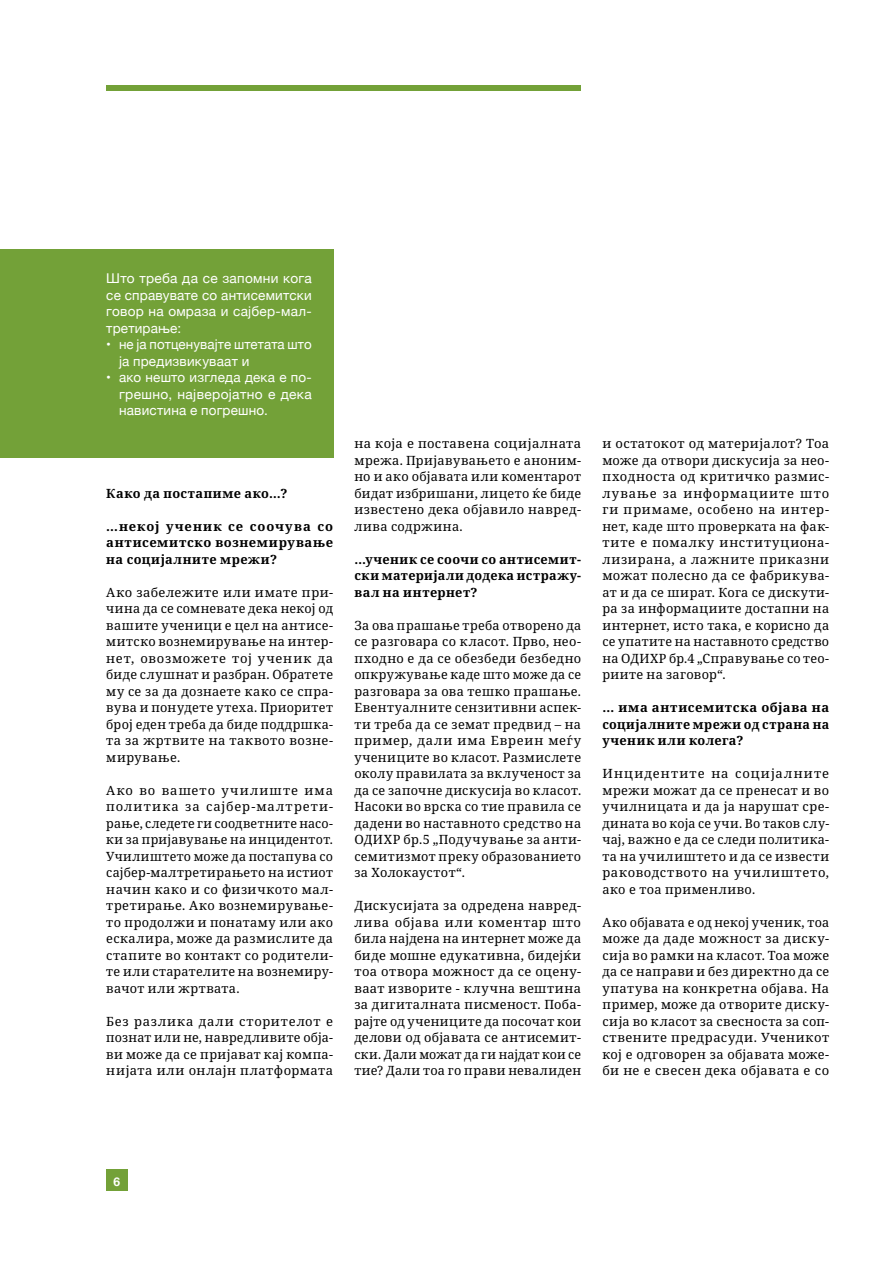
<style>
.page{position:relative;width:893px;height:1263px;background:#fff}
.page>*{position:absolute;margin:0;border:0;box-sizing:border-box;transform-origin:0 0}
.t1{font:13.5px/16.5px "Helvetica Neue";letter-spacing:.015em;color:#fff;text-align:justify}
.t2{font:12.75px/16.5px "Noto Serif";letter-spacing:.03em;color:#000;text-align:justify}
.t3{font:700 12.75px/16.5px "Noto Serif";letter-spacing:.04em;color:#000;text-align:justify}
.t4{font:700 12px "Helvetica Neue";color:#fff}
</style>
<div class="page">
<div style="left:106px;top:1169px;width:22px;height:22px;background:#73a138"></div>
<div style="left:106px;top:85px;width:475px;height:5px;background:#73a138"></div>
<div style="left:0;top:249px;width:333px;height:209px;background:#73a138"></div>
<p class="t1" style="left:106px;top:271px;width:207px">Што треба да се запомни кога се справувате со антисемитски говор на омраза и саjбер-мал&shy;третирање:</p>
<p class="t1" style="left:119px;top:337px;width:194px;text-indent:-13px">• не jа потценуваjте штетата што jа предизвикуваат и</p>
<p class="t1" style="left:119px;top:370px;width:194px;text-indent:-13px">• ако нешто изгледа дека е по&shy;грешно, наjвероjатно е дека навистина е погрешно.</p>
<p class="t3" style="left:106px;top:485px;width:183px">Како да постапиме ако…?</p>
<p class="t3" style="left:106px;top:518px;width:228px">…некоj ученик се соочува со антисемитско вознемирување на социjалните мрежи?</p>
<p class="t2" style="left:106px;top:584px;width:228px">Ако забележите или имате при&shy;чина да се сомневате дека некоj од вашите ученици е цел на антисе&shy;митско вознемирување на интер&shy;нет, овозможете тоj ученик да биде слушнат и разбран. Обратете му се за да дознаете како се спра&shy;вува и понудете утеха. Приоритет броj еден треба да биде поддршка&shy;та за жртвите на таквото возне&shy;мирување.</p>
<p class="t2" style="left:106px;top:782px;width:228px">Ако во вашето училиште има политика за саjбер-малтрети&shy;рање, следете ги соодветните насо&shy;ки за приjавување на инцидентот.<br>Училиштето може да постапува со саjбер-малтретирањето на истиот начин како и со физичкото мал&shy;третирање. Ако вознемирување&shy;то продолжи и понатаму или ако ескалира, може да размислите да стапите во контакт со родители&shy;те или старателите на вознемиру&shy;вачот или жртвата.</p>
<p class="t2" style="left:106px;top:1013px;width:228px">Без разлика дали сторителот е познат или не, навредливите обjа&shy;ви може да се приjават каj компа&shy;ниjата или онлаjн платформата</p>
<p class="t2" style="left:354px;top:436px;width:228px">на коjа е поставена социjалната мрежа. Приjавувањето е аноним&shy;но и ако обjавата или коментарот бидат избришани, лицето ќе биде известено дека обjавило навред&shy;лива содржина.</p>
<p class="t3" style="left:354px;top:551px;width:228px">…ученик се соочи со антисемит&shy;ски материjали додека истражу&shy;вал на интернет?</p>
<p class="t2" style="left:354px;top:617px;width:228px">За ова прашање треба отворено да се разговара со класот. Прво, нео&shy;пходно е да се обезбеди безбедно опкружување каде што може да се разговара за ова тешко прашање.<br>Евентуалните сензитивни аспек&shy;ти треба да се земат предвид – на пример, дали има Евреин меѓу учениците во класот. Размислете околу правилата за вклученост за да се започне дискусиjа во класот.<br>Насоки во врска со тие правила се дадени во наставното средство на ОДИХР бр.5 „Подучување за анти&shy;семитизмот преку образованието за Холокаустот“.</p>
<p class="t2" style="left:354px;top:898px;width:228px">Дискусиjата за одредена навред&shy;лива обjава или коментар што била наjдена на интернет може да биде мошне едукативна, бидеjќи тоа отвора можност да се оцену&shy;ваат изворите - клучна вештина за дигиталната писменост. Поба&shy;раjте од учениците да посочат кои делови од обjавата се антисемит&shy;ски. Дали можат да ги наjдат кои се тие? Дали тоа го прави невалиден</p>
<p class="t2" style="left:602px;top:436px;width:228px">и остатокот од материjалот? Тоа може да отвори дискусиjа за нео&shy;пходноста од критичко размис&shy;лување за информациите што ги примаме, особено на интер&shy;нет, каде што проверката на фак&shy;тите е помалку институциона&shy;лизирана, а лажните приказни можат полесно да се фабрикува&shy;ат и да се шират. Кога се дискути&shy;ра за информациите достапни на интернет, исто така, е корисно да се упатите на наставното средство на ОДИХР бр.4 „Справување со тео&shy;риите на заговор“.</p>
<p class="t3" style="left:602px;top:700px;width:228px">… има антисемитска обjава на социjалните мрежи од страна на ученик или колега?</p>
<p class="t2" style="left:602px;top:766px;width:228px">Инцидентите на социjалните мрежи можат да се пренесат и во училницата и да jа нарушат сре&shy;дината во коjа се учи. Во таков слу&shy;чаj, важно е да се следи политика&shy;та на училиштето и да се извести раководството на училиштето, ако е тоа применливо.</p>
<p class="t2" style="left:602px;top:914px;width:228px">Ако обjавата е од некоj ученик, тоа може да даде можност за диску&shy;сиjа во рамки на класот. Тоа може да се направи и без директно да се упатува на конкретна обjава. На пример, може да отворите диску&shy;сиjа во класот за свесноста за соп&shy;ствените предрасуди. Ученикот коj е одговорен за обjавата може&shy;би не е свесен дека обjавата е со</p>
<p class="t4" style="left:114px;top:1172px;width:8px">6</p>
</div>
